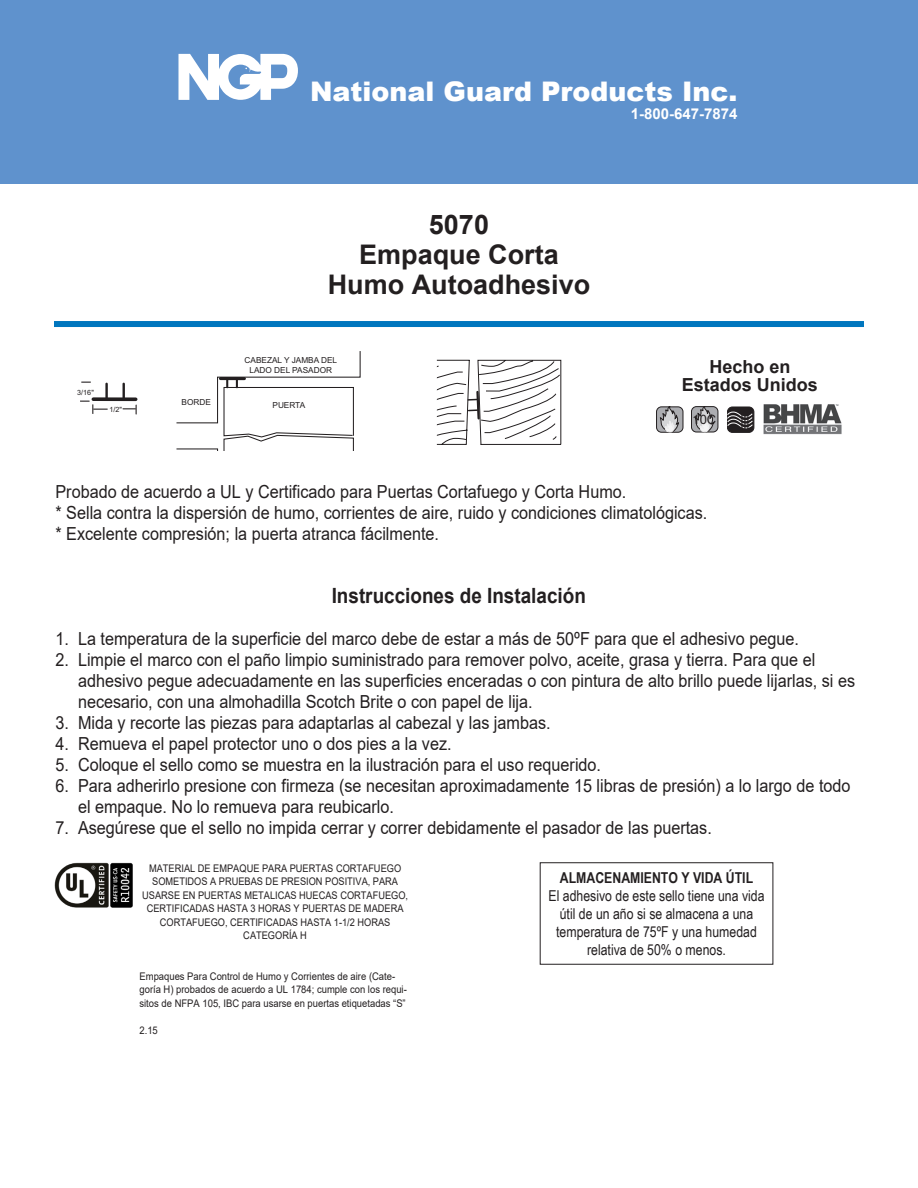
<style>
.page{position:relative;width:918px;height:1188px;background:#fff}
.page>*{position:absolute;margin:0;border:0;box-sizing:border-box;transform-origin:0 0}
.HEADLINE{font:700 27px/30px "Arial";color:#231f20;text-align:center}
.t1{font:900 27px "Arial";color:#fff}
.SUBHEAD{font:700 21px "Arial";color:#231f20;scale:.9 1}
.BODY_COPY{font:18px/21px "Arial";color:#231f20;scale:.9 1}
.t2{font:700 18px/18px "Arial";color:#231f20;text-align:center}
.t3{font:15px/18px "Arial Narrow";color:#231f20;text-align:center}
.t4{font:700 15px "Arial Narrow";color:#231f20}
.t5{font:700 15px "Arial";color:#fff}
.t6{font:12.9px "Arial";color:#231f20}
.t7{font:10.5px/13.5px "Arial";color:#231f20;text-align:center;scale:.88 1}
.t8{font:10.5px/13.5px "Arial";color:#231f20;scale:.9 1}
.t9{font:8.25px/9.9px "Arial";color:#231f20;text-align:center}
.t10{font:7.2px "Arial";color:#231f20}
</style>
<div class="page">
<div style="left:0;top:0;width:918px;height:184px;background:#5f92cd"></div>
<svg style="left:178px;top:54px;width:120px;height:46px"></svg>
<div style="left:54px;top:321px;width:810px;height:6px;background:#0076be"></div>
<svg style="left:436px;top:359px;width:125px;height:86px"></svg>
<svg style="left:80px;top:382px;width:57px;height:32px"></svg>
<svg style="left:176px;top:351px;width:185px;height:99px"></svg>
<img style="left:763px;top:404px;width:79px;height:31px">
<div style="left:727px;top:407px;width:27px;height:25px;background:#231f20;border-radius:5px"></div>
<div style="left:727px;top:407px;width:27px;height:26px;border:1px solid #231f20;border-radius:5px"></div>
<svg style="left:727px;top:409px;width:26px;height:21px"></svg>
<div style="left:657px;top:407px;width:26px;height:25px;background:#acadb1;border-radius:5px"></div>
<div style="left:656px;top:406px;width:27px;height:27px;border:1px solid #231f20;border-radius:5px"></div>
<svg style="left:660px;top:406px;width:19px;height:27px"></svg>
<div style="left:691px;top:407px;width:27px;height:25px;background:#acadb1;border-radius:5px"></div>
<div style="left:691px;top:406px;width:27px;height:26px;border:1px solid #231f20;border-radius:5px"></div>
<svg style="left:695px;top:406px;width:19px;height:27px"></svg>
<img style="left:54px;top:862px;width:79px;height:46px">
<h1 class="t1" style="left:310px;top:72px;width:429px">National Guard Products Inc.</h1>
<p class="t5" style="left:631px;top:103px;width:108px">1-800-647-7874</p>
<p class="t10" style="left:77px;top:387px;width:18px">3/16"</p>
<p class="t10" style="left:110px;top:405px;width:14px">1/2"</p>
<p class="t9" style="left:182px;top:397px;width:31px">BORDE</p>
<p class="HEADLINE" style="left:429px;top:210px;width:62px">5070</p>
<p class="HEADLINE" style="left:328px;top:240px;width:264px">Empaque Corta<br>Humo Autoadhesivo</p>
<p class="t9" style="left:245px;top:355px;width:94px">CABEZAL Y JAMBA DEL<br>LADO DEL PASADOR</p>
<p class="t9" style="left:273px;top:400px;width:34px">PUERTA</p>
<p class="t2" style="left:682px;top:358px;width:138px">Hecho en<br>Estados Unidos</p>
<p class="t6" style="left:693px;top:411px;width:25px">10C</p>
<p class="BODY_COPY" style="left:56px;top:481px;width:636px">Probado de acuerdo a UL y Certificado para Puertas Cortafuego y Corta Humo.</p>
<p class="BODY_COPY" style="left:56px;top:502px;width:726px">* Sella contra la dispersión de humo, corrientes de aire, ruido y condiciones climatológicas.</p>
<p class="BODY_COPY" style="left:56px;top:523px;width:428px">* Excelente compresión; la puerta atranca fácilmente.</p>
<p class="t9" style="left:252px;top:506px;width:75px">DE LAS BISABRAS</p>
<p class="SUBHEAD" style="left:332px;top:581px;width:284px">Instrucciones de Instalación</p>
<p class="BODY_COPY" style="left:56px;top:628px;width:828px">1. La temperatura de la superficie del marco debe de estar a más de 50ºF para que el adhesivo pegue.</p>
<p class="BODY_COPY" style="left:78px;top:649px;width:865px;text-indent:-23px">2. Limpie el marco con el paño limpio suministrado para remover polvo, aceite, grasa y tierra. Para que el adhesivo pegue adecuadamente en las superficies enceradas o con pintura de alto brillo puede lijarlas, si es necesario, con una almohadilla Scotch Brite o con papel de lija.</p>
<p class="BODY_COPY" style="left:56px;top:712px;width:552px">3. Mida y recorte las piezas para adaptarlas al cabezal y las jambas.</p>
<p class="BODY_COPY" style="left:56px;top:733px;width:442px">4. Remueva el papel protector uno o dos pies a la vez.</p>
<p class="BODY_COPY" style="left:56px;top:754px;width:608px">5. Coloque el sello como se muestra en la ilustración para el uso requerido.</p>
<p class="BODY_COPY" style="left:78px;top:775px;width:860px;text-indent:-23px">6. Para adherirlo presione con firmeza (se necesitan aproximadamente 15 libras de presión) a lo largo de todo el empaque. No lo remueva para reubicarlo.</p>
<p class="BODY_COPY" style="left:56px;top:817px;width:731px">7. Asegúrese que el sello no impida cerrar y correr debidamente el pasador de las puertas.</p>
<p class="t7" style="left:142px;top:861px;width:304px">MATERIAL DE EMPAQUE PARA PUERTAS CORTAFUEGO SOMETIDOS A PRUEBAS DE PRESION POSITIVA, PARA USARSE EN PUERTAS METALICAS HUECAS CORTAFUEGO, CERTIFICADAS HASTA 3 HORAS Y PUERTAS DE MADERA CORTAFUEGO, CERTIFICADAS HASTA 1-1/2 HORAS</p>
<p class="t7" style="left:243px;top:929px;width:74px">CATEGORÍA H</p>
<p class="t8" style="left:140px;top:969px;width:299px">Empaques Para Control de Humo y Corrientes de aire (Cate&shy;goría H) probados de acuerdo a UL 1784; cumple con los requi&shy;sitos de NFPA 105, IBC para usarse en puertas etiquetadas “S”</p>
<p class="t8" style="left:140px;top:1023px;width:22px">2.15</p>
<p class="t4" style="left:560px;top:866px;width:195px">ALMACENAMIENTO Y VIDA ÚTIL</p>
<p class="t3" style="left:548px;top:886px;width:218px">El adhesivo de este sello tiene una vida útil de un año si se almacena a una temperatura de 75ºF y una humedad relativa de 50% o menos.</p>
</div>
